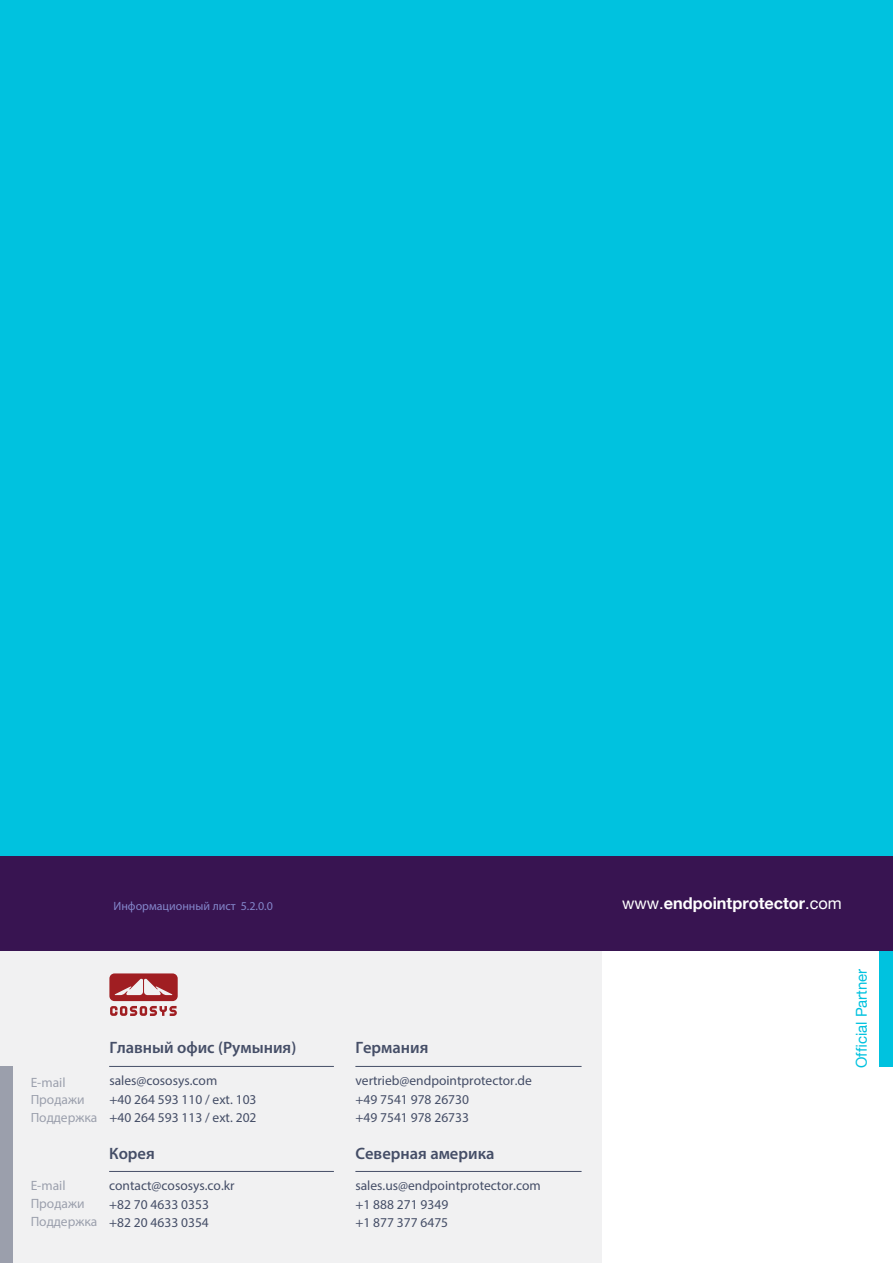
<style>
.page{position:relative;width:893px;height:1263px;background:#fff}
.page>*{position:absolute;margin:0;border:0;box-sizing:border-box;transform-origin:0 0}
.t1{font:600 16.5px "Myriad Pro";color:#454e67}
.t2{font:700 16.35px "Helvetica Neue";color:#fff}
.t3{font:15px "Helvetica Neue";color:#00c2df}
.t4{font:13.5px/17.7px "Myriad Pro";color:#454e67}
.t5{font:12px "Myriad Pro";color:#8386ca}
.s1{font-weight:400}
</style>
<div class="page">
<div style="left:0;top:951px;width:601px;height:312px;background:#f1f1f2"></div>
<div style="left:880px;top:951px;width:13px;height:115px;background:#00c2df"></div>
<div style="left:0;top:1066px;width:12px;height:197px;background:#9b9fac"></div>
<svg style="left:109px;top:973px;width:69px;height:43px"></svg>
<hr style="left:109px;top:1066px;width:225px;height:1px;background:#454e67">
<hr style="left:109px;top:1171px;width:225px;height:1px;background:#454e67">
<hr style="left:355px;top:1066px;width:227px;height:1px;background:#454e67">
<hr style="left:355px;top:1171px;width:227px;height:1px;background:#454e67">
<div style="left:0;top:0;width:893px;height:856px;background:#00c2df"></div>
<div style="left:0;top:856px;width:893px;height:95px;background:#381451"></div>
<p class="t5" style="left:114px;top:898px;width:161px">Информационный лист 5.2.0.0</p>
<p class="t2" style="left:622px;top:893px;width:221px"><span class="s1">www.</span>endpointprotector<span class="s1">.com</span></p>
<p class="t4" style="left:31px;top:1073px;width:68px">E-mail<br>Продажи<br>Поддержка</p>
<p class="t4" style="left:31px;top:1177px;width:68px">E-mail<br>Продажи<br>Поддержка</p>
<p class="t1" style="left:109px;top:1037px;width:188px">Главный офис (Румыния)</p>
<p class="t1" style="left:355px;top:1037px;width:75px">Германия</p>
<p class="t4" style="left:109px;top:1072px;width:109px">sales@cososys.com</p>
<p class="t4" style="left:355px;top:1072px;width:178px">vertrieb@endpointprotector.de</p>
<p class="t4" style="left:109px;top:1091px;width:149px">+40 264 593 110 / ext. 103 +40 264 593 113 / ext. 202</p>
<p class="t4" style="left:355px;top:1091px;width:115px">+49 7541 978 26730 +49 7541 978 26733</p>
<p class="t1" style="left:109px;top:1143px;width:47px">Корея</p>
<p class="t1" style="left:355px;top:1143px;width:141px">Северная америка</p>
<p class="t4" style="left:109px;top:1177px;width:127px">contact@cososys.co.kr</p>
<p class="t4" style="left:355px;top:1177px;width:187px">sales.us@endpointprotector.com</p>
<p class="t4" style="left:109px;top:1196px;width:101px">+82 70 4633 0353 +82 20 4633 0354</p>
<p class="t4" style="left:355px;top:1196px;width:94px">+1 888 271 9349</p>
<p class="t4" style="left:355px;top:1213px;width:94px">+1 877 377 6475</p>
<p class="t3" style="left:852px;top:1068px;width:101px;rotate:-90deg">Official Partner</p>
</div>
